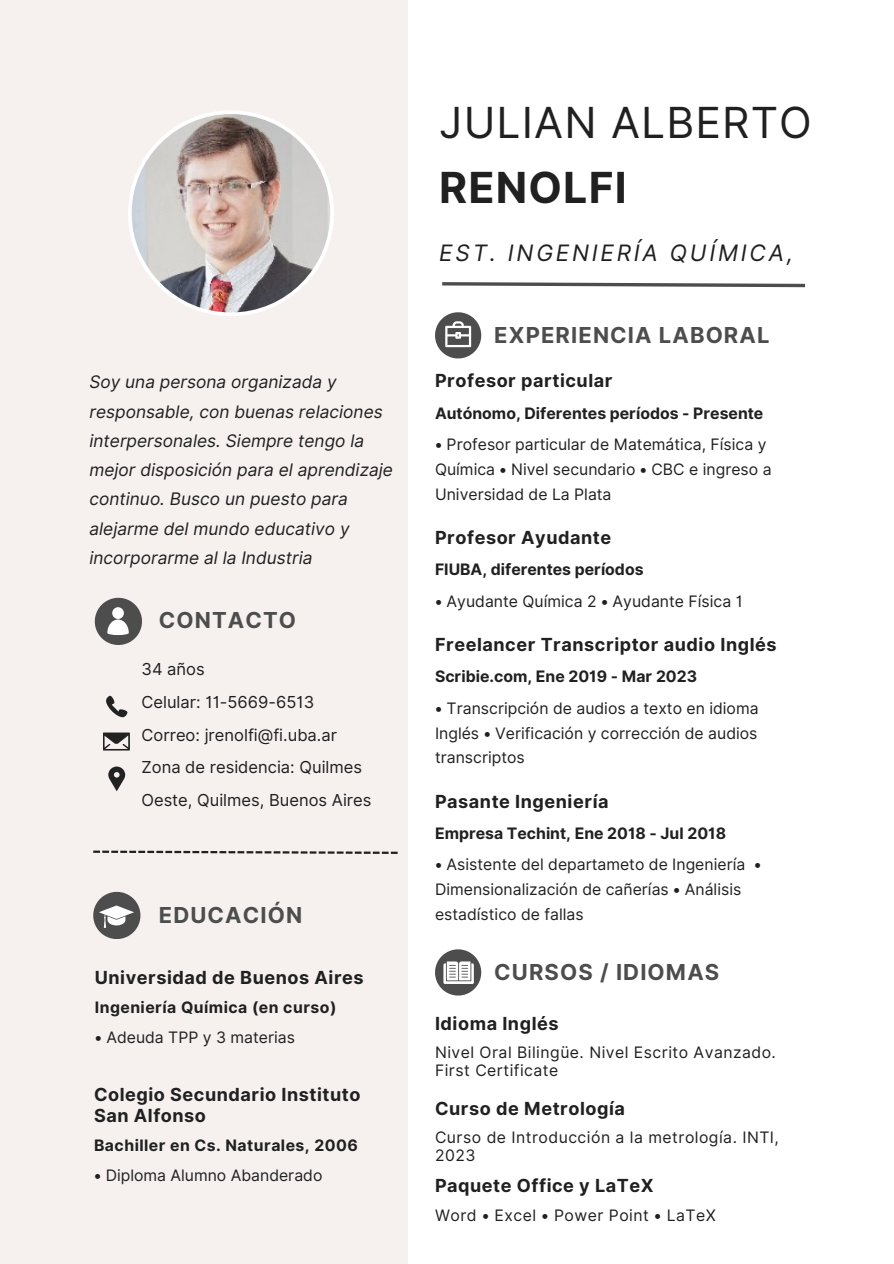
<style>
.page{position:relative;width:894px;height:1264px;background:#fff}
.page>*{position:absolute;margin:0;border:0;box-sizing:border-box;transform-origin:0 0}
.t1{font:42.75px/64.2px "Inter";letter-spacing:.025em;color:#202021}
.t2{font:italic 22.65px "Inter";letter-spacing:.12em;color:#202021}
.t3{font:700 22.05px "Inter";letter-spacing:.05em;color:#4d4d4d}
.t4{font:700 18px/21.5px "Inter";letter-spacing:.03em;color:#202021}
.t5{font:italic 17.25px/29.2px "Inter";color:#202021}
.t6{font:16.5px/32.7px "Inter";color:#202021}
.t7{font:15.75px/24.8px "Inter";color:#202021}
.t8{font:15.75px/18px "Inter";letter-spacing:.03em;color:#202021}
.t9{font:700 15.75px "Inter";color:#202021}
.t10{font:700 15.75px "Inter";letter-spacing:.03em;color:#202021}
.s1{font-weight:700}
</style>
<div class="page">
<div style="left:0;top:0;width:408px;height:1263px;background:#f6f0ef"></div>
<svg style="left:93px;top:850px;width:304px;height:4px"></svg>
<svg style="left:435px;top:312px;width:46px;height:46px"></svg>
<svg style="left:93px;top:891px;width:47px;height:48px"></svg>
<svg style="left:95px;top:598px;width:47px;height:47px"></svg>
<svg style="left:442px;top:282px;width:363px;height:6px"></svg>
<svg style="left:435px;top:949px;width:46px;height:46px"></svg>
<svg style="left:106px;top:696px;width:21px;height:21px"></svg>
<svg style="left:103px;top:732px;width:27px;height:18px"></svg>
<svg style="left:108px;top:766px;width:17px;height:25px"></svg>
<svg style="left:128px;top:110px;width:206px;height:206px"></svg>
<p class="t5" style="left:89px;top:367px;width:305px">Soy una persona organizada y responsable, con buenas relaciones interpersonales. Siempre tengo la mejor disposición para el aprendizaje continuo. Busco un puesto para alejarme del mundo educativo y incorporarme al la Industria</p>
<p class="t3" style="left:159px;top:607px;width:139px">CONTACTO</p>
<p class="t6" style="left:141px;top:653px;width:65px">34 años</p>
<p class="t6" style="left:141px;top:685px;width:174px">Celular: 11-5669-6513</p>
<p class="t6" style="left:141px;top:718px;width:197px">Correo: jrenolfi@fi.uba.ar</p>
<p class="t6" style="left:141px;top:751px;width:231px">Zona de residencia: Quilmes<br>Oeste, Quilmes, Buenos Aires</p>
<p class="t3" style="left:159px;top:901px;width:145px">EDUCACIÓN</p>
<p class="t4" style="left:95px;top:967px;width:270px">Universidad de Buenos Aires</p>
<p class="t10" style="left:95px;top:998px;width:243px">Ingeniería Química (en curso)</p>
<p class="t7" style="left:95px;top:1024px;width:201px">• Adeuda TPP y 3 materias</p>
<p class="t4" style="left:94px;top:1083px;width:268px">Colegio Secundario Instituto<br>San Alfonso</p>
<p class="t10" style="left:94px;top:1135px;width:265px">Bachiller en Cs. Naturales, 2006</p>
<p class="t7" style="left:94px;top:1162px;width:230px">• Diploma Alumno Abanderado</p>
<p class="t1" style="left:439px;top:91px;width:374px">JULIAN ALBERTO<br><span class="s1">RENOLFI</span></p>
<p class="t2" style="left:439px;top:239px;width:355px">EST. INGENIERÍA QUÍMICA,</p>
<p class="t3" style="left:494px;top:322px;width:276px">EXPERIENCIA LABORAL</p>
<p class="t4" style="left:435px;top:370px;width:179px">Profesor particular</p>
<p class="t9" style="left:435px;top:403px;width:330px">Autónomo, Diferentes períodos - Presente</p>
<p class="t7" style="left:435px;top:432px;width:338px">• Profesor particular de Matemática, Física y<br>Química • Nivel secundario • CBC e ingreso a<br>Universidad de La Plata</p>
<p class="t4" style="left:435px;top:526px;width:178px">Profesor Ayudante</p>
<p class="t9" style="left:435px;top:560px;width:210px">FIUBA, diferentes períodos</p>
<p class="t7" style="left:435px;top:588px;width:309px">• Ayudante Química 2 • Ayudante Física 1</p>
<p class="t4" style="left:435px;top:633px;width:343px">Freelancer Transcriptor audio Inglés</p>
<p class="t9" style="left:435px;top:667px;width:263px">Scribie.com, Ene 2019 - Mar 2023</p>
<p class="t7" style="left:435px;top:695px;width:325px;text-align:justify">• Transcripción de audios a texto en idioma Inglés • Verificación y corrección de audios transcriptos</p>
<p class="t4" style="left:435px;top:790px;width:175px">Pasante Ingeniería</p>
<p class="t9" style="left:435px;top:823px;width:292px">Empresa Techint, Ene 2018 - Jul 2018</p>
<p class="t7" style="left:435px;top:852px;width:328px">• Asistente del departameto de Ingeniería •<br>Dimensionalización de cañerías • Análisis estadístico de fallas</p>
<p class="t3" style="left:494px;top:958px;width:226px">CURSOS / IDIOMAS</p>
<p class="t4" style="left:435px;top:1012px;width:125px">Idioma Inglés</p>
<p class="t8" style="left:435px;top:1043px;width:342px">Nivel Oral Bilingüe. Nivel Escrito Avanzado.<br>First Certificate</p>
<p class="t4" style="left:435px;top:1097px;width:191px">Curso de Metrología</p>
<p class="t8" style="left:435px;top:1128px;width:345px">Curso de Introducción a la metrología. INTI,<br>2023</p>
<p class="t4" style="left:435px;top:1174px;width:220px">Paquete Office y LaTeX</p>
<p class="t8" style="left:435px;top:1205px;width:282px">Word • Excel • Power Point • LaTeX</p>
</div>
